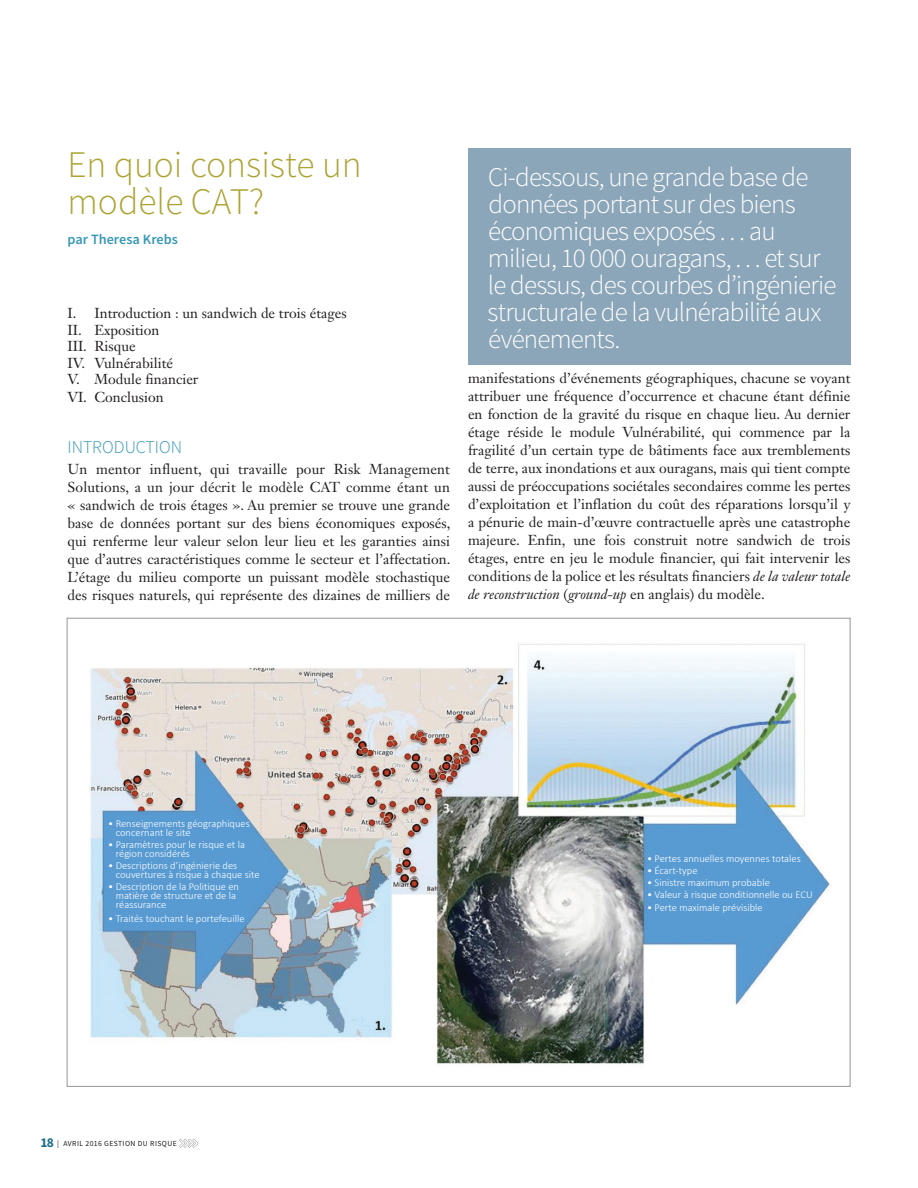
<style>
.page{position:relative;width:918px;height:1188px;background:#fff}
.page>*{position:absolute;margin:0;border:0;box-sizing:border-box;transform-origin:0 0}
.Article_TItle{font:300 37.5px/37.5px "Source Sans Pro";color:#aca535}
.Article_Pull_Quote{font:300 27px/27px "Source Sans Pro";letter-spacing:-.03em;color:#fff}
.Article_Subhead{font:300 18px "Source Sans Pro";color:#3698b6}
.Article_Body{font:14.25px/18px "Janson Text LT Std";color:#231f20;text-align:justify}
.Article_Author_Bylin{font:600 14.25px "Source Sans Pro";color:#3698b6}
.t1{font:300 10.5px/9px "Calibri";color:#fff}
.Folio_Left{font:7.8px "Source Sans Pro";letter-spacing:.05em;color:#231f20}
.s1{font-style:italic}
.s2{font-weight:700;font-size:13.5px;color:#1d6e8a}
</style>
<div class="page">
<div style="left:468px;top:148px;width:382px;height:217px;background:#8ca6b9"></div>
<img style="left:90px;top:643px;width:742px;height:421px">
<svg style="left:179px;top:1139px;width:19px;height:9px"></svg>
<p class="Article_TItle" style="left:68px;top:146px;width:296px">En quoi consiste un modèle CAT?</p>
<p class="Article_Author_Bylin" style="left:68px;top:230px;width:112px">par Theresa Krebs</p>
<p class="Article_Body" style="left:68px;top:304px;width:281px">I. Introduction : un sandwich de trois étages</p>
<p class="Article_Body" style="left:68px;top:321px;width:93px">II. Exposition</p>
<p class="Article_Body" style="left:68px;top:337px;width:70px">III. Risque</p>
<p class="Article_Body" style="left:68px;top:354px;width:107px">IV. Vulnérabilité</p>
<p class="Article_Body" style="left:68px;top:370px;width:132px">V. Module financier</p>
<p class="Article_Body" style="left:68px;top:388px;width:98px">VI. Conclusion</p>
<p class="Article_Subhead" style="left:68px;top:436px;width:116px">INTRODUCTION</p>
<p class="Article_Body" style="left:68px;top:459px;width:385px">Un mentor influent, qui travaille pour Risk Management Solutions, a un jour décrit le modèle CAT comme étant un « sandwich de trois étages ». Au premier se trouve une grande base de données portant sur des biens économiques exposés, qui renferme leur valeur selon leur lieu et les garanties ainsi que d’autres caractéristiques comme le secteur et l’affectation.<br>L’étage du milieu comporte un puissant modèle stochastique des risques naturels, qui représente des dizaines de milliers de</p>
<p class="Article_Pull_Quote" style="left:488px;top:164px;width:350px">Ci-dessous, une grande base de données portant sur des biens économiques exposés . . . au milieu, 10 000 ouragans, . . . et sur le dessus, des courbes d’ingénierie structurale de la vulnérabilité aux événements.</p>
<p class="Article_Body" style="left:468px;top:369px;width:384px">manifestations d’événements géographiques, chacune se voyant attribuer une fréquence d’occurrence et chacune étant définie en fonction de la gravité du risque en chaque lieu. Au dernier étage réside le module Vulnérabilité, qui commence par la fragilité d’un certain type de bâtiments face aux tremblements de terre, aux inondations et aux ouragans, mais qui tient compte aussi de préoccupations sociétales secondaires comme les pertes d’exploitation et l’inflation du coût des réparations lorsqu’il y a pénurie de main-d’œuvre contractuelle après une catastrophe majeure. Enfin, une fois construit notre sandwich de trois étages, entre en jeu le module financier, qui fait intervenir les conditions de la police et les résultats financiers <span class="s1">de la valeur totale de reconstruction</span> (<span class="s1">ground-up</span> en anglais) du modèle.</p>
<p class="t1" style="left:116px;top:818px;width:136px;text-indent:-8px">• Renseignements géographiques concernant le site</p>
<p class="t1" style="left:116px;top:840px;width:131px;text-indent:-8px">• Paramètres pour le risque et la région considérés</p>
<p class="t1" style="left:116px;top:861px;width:145px;text-indent:-8px">• Descriptions d’ingénierie des couvertures à risque à chaque site</p>
<p class="t1" style="left:116px;top:882px;width:125px;text-indent:-8px">• Description de la Politique en matière de structure et de la réassurance</p>
<p class="t1" style="left:108px;top:914px;width:138px">• Traités touchant le portefeuille</p>
<p class="Folio_Left" style="left:40px;top:1138px;width:138px"><span class="s2">18</span> | AVRIL 2016 GESTION DU RISQUE</p>
<p class="t1" style="left:647px;top:853px;width:155px">• Pertes annuelles moyennes totales</p>
<p class="t1" style="left:647px;top:866px;width:52px">• Écart-type</p>
<p class="t1" style="left:647px;top:878px;width:124px">• Sinistre maximum probable</p>
<p class="t1" style="left:647px;top:890px;width:167px">• Valeur à risque conditionnelle ou ECU</p>
<p class="t1" style="left:647px;top:902px;width:117px">• Perte maximale prévisible</p>
</div>
